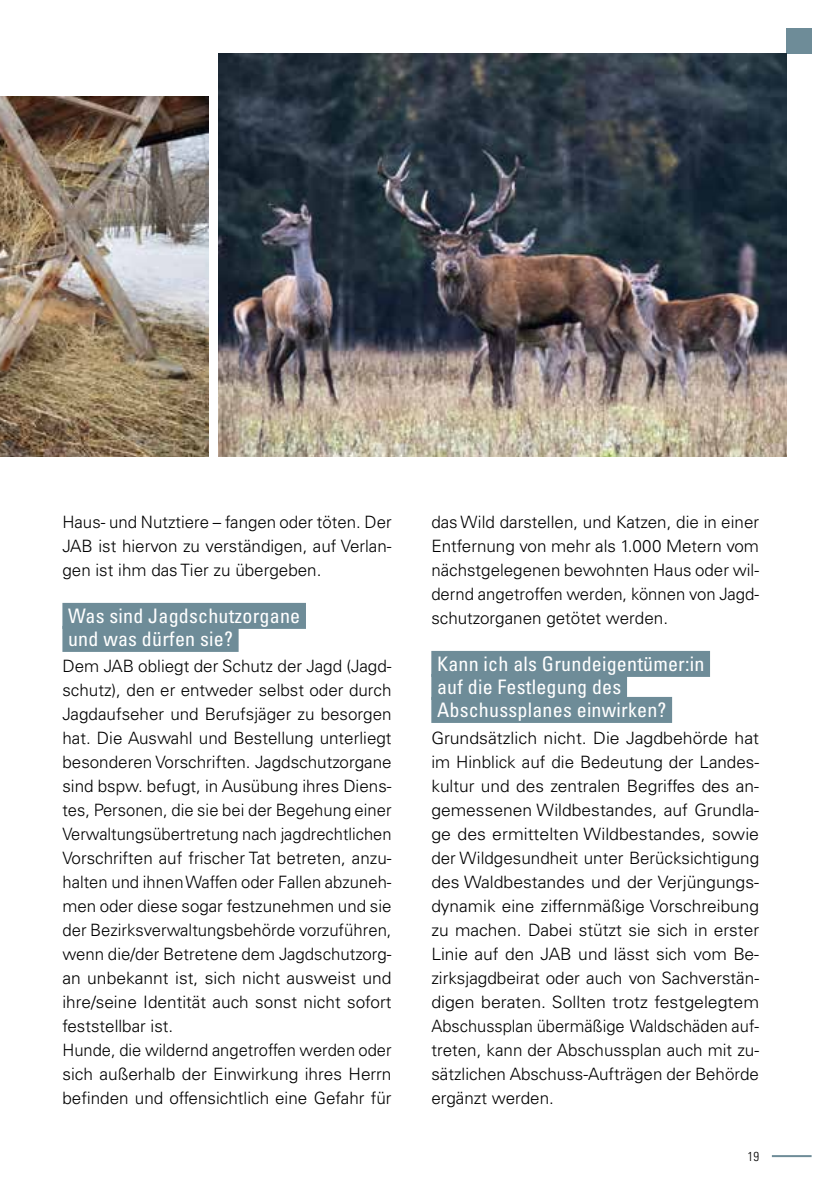
<style>
.page{position:relative;width:840px;height:1191px;background:#fff}
.page>*{position:absolute;margin:0;border:0;box-sizing:border-box;transform-origin:0 0}
.t1{font:condensed 20px/23px "Univers LT Pro";letter-spacing:.01em;color:#fff}
.t2{font:300 17px/24px "Univers LT Pro 45";color:#000;text-align:justify}
.t3{font:300 17px/24px "Univers LT Pro 45";color:#000;text-align:justify;scale:1.04 1}
.t4{font:300 condensed 13px "Univers LT Pro";color:#000}
</style>
<div class="page">
<hr style="left:771px;top:1155px;width:40px;height:2px;background:#6e8c98">
<div style="left:785px;top:28px;width:26px;height:26px;background:#6e8c98"></div>
<div style="left:62px;top:603px;width:244px;height:26px;background:#6e8c98"></div>
<div style="left:62px;top:626px;width:176px;height:26px;background:#6e8c98"></div>
<div style="left:431px;top:651px;width:278px;height:26px;background:#6e8c98"></div>
<div style="left:431px;top:674px;width:195px;height:26px;background:#6e8c98"></div>
<div style="left:431px;top:697px;width:240px;height:26px;background:#6e8c98"></div>
<img style="left:218px;top:54px;width:567px;height:402px">
<img style="left:0;top:96px;width:208px;height:360px">
<p class="t2" style="left:62px;top:510px;width:330px">Haus- und Nutztiere – fangen oder töten. Der JAB ist hiervon zu verständigen, auf Verlan&shy;gen ist ihm das Tier zu übergeben.</p>
<p class="t1" style="left:68px;top:604px;width:233px">Was sind Jagdschutzorgane und was dürfen sie?</p>
<p class="t2" style="left:62px;top:654px;width:330px;text-align:left">Dem JAB obliegt der Schutz der Jagd (Jagd&shy;schutz), den er entweder selbst oder durch Jagdaufseher und Berufsjäger zu besorgen hat. Die Auswahl und Bestellung unterliegt besonderen Vorschriften. Jagdschutzorgane sind bspw. befugt, in Ausübung ihres Diens&shy;tes, Personen, die sie bei der Begehung einer Verwaltungsübertretung nach jagdrechtlichen Vorschriften auf frischer Tat betreten, anzu&shy;halten und ihnen Waffen oder Fallen abzuneh&shy;men oder diese sogar festzunehmen und sie der Bezirksverwaltungsbehörde vorzuführen, wenn die/der Betretene dem Jagdschutzorg&shy;an unbekannt ist, sich nicht ausweist und ihre/seine Identität auch sonst nicht sofort feststellbar ist.<br>Hunde, die wildernd angetroffen werden oder sich außerhalb der Einwirkung ihres Herrn befinden und offensichtlich eine Gefahr für</p>
<p class="t2" style="left:431px;top:510px;width:329px">das Wild darstellen, und Katzen, die in einer Entfernung von mehr als 1.000 Metern vom nächstgelegenen bewohnten Haus oder wil&shy;dernd angetroffen werden, können von Jagd&shy;schutzorganen getötet werden.</p>
<p class="t1" style="left:437px;top:652px;width:269px">Kann ich als Grundeigentümer:in auf die Festlegung des<br>Abschussplanes einwirken?</p>
<p class="t3" style="left:431px;top:726px;width:316px">Grundsätzlich nicht. Die Jagdbehörde hat im Hinblick auf die Bedeutung der Landes&shy;kultur und des zentralen Begriffes des an&shy;gemessenen Wildbestandes, auf Grundla&shy;ge des ermittelten Wildbestandes, sowie der Wildgesundheit unter Berücksichtigung des Waldbestandes und der Verjüngungs&shy;dynamik eine ziffernmäßige Vorschreibung zu machen. Dabei stützt sie sich in erster Linie auf den JAB und lässt sich vom Be&shy;zirksjagdbeirat oder auch von Sachverstän&shy;digen beraten. Sollten trotz festgelegtem Abschussplan übermäßige Waldschäden auf&shy;treten, kann der Abschussplan auch mit zu&shy;sätzlichen Abschuss-Aufträgen der Behörde ergänzt werden.</p>
<p class="t4" style="left:747px;top:1147px;width:13px">19</p>
</div>
